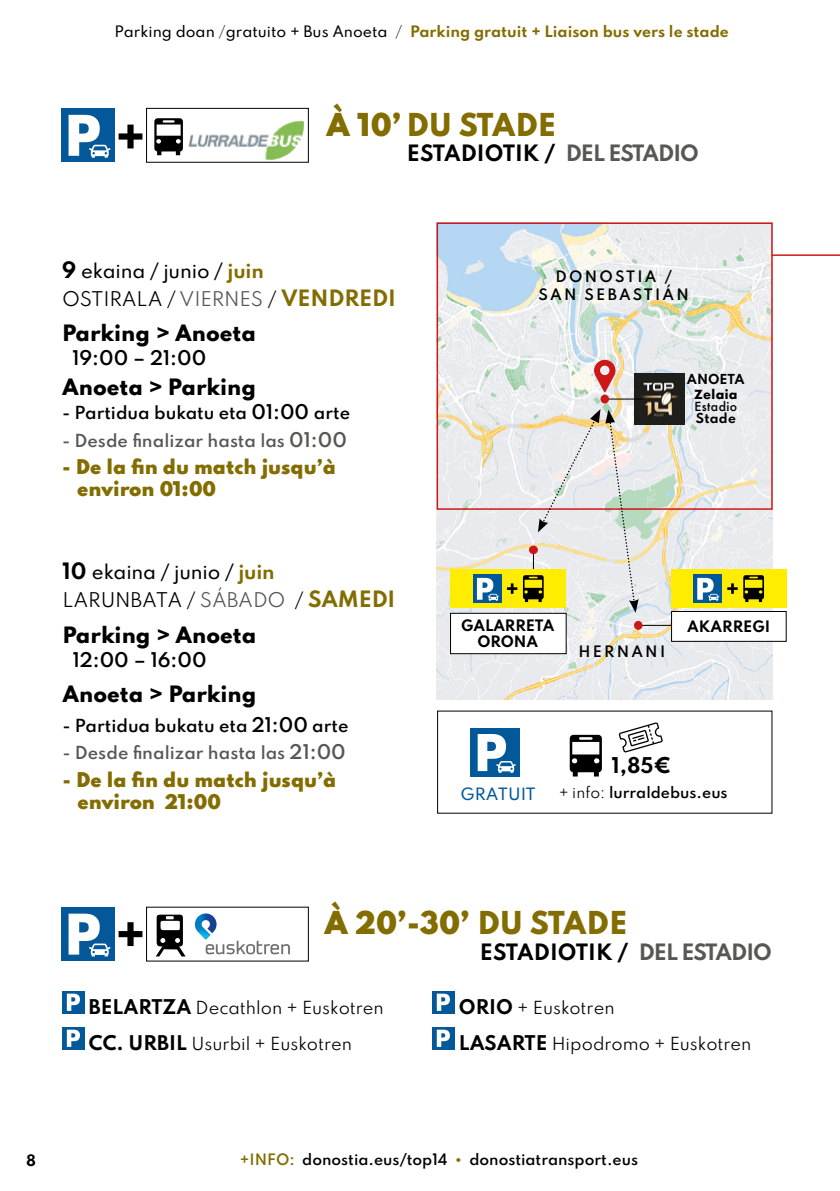
<style>
.page{position:relative;width:840px;height:1191px;background:#fff}
.page>*{position:absolute;margin:0;border:0;box-sizing:border-box;transform-origin:0 0}
.t1{font:900 28px "Spartan";color:#836d00}
.t2{font:800 28px "Spartan";color:#836d00}
.t3{font:800 20px "Spartan";color:#000}
.t4{font:700 20px "Spartan";letter-spacing:-.05em;color:#000}
.t5{font:700 19.4px "Spartan";color:#000}
.t6{font:500 18px/28px "Spartan";letter-spacing:-.01em;color:#000}
.t7{font:900 18px/22px "Spartan";color:#836d00}
.t8{font:600 18px "Spartan";color:#000}
.t9{font:16px "Spartan";color:#000}
.t10{font:600 16px "Spartan";color:#575756}
.t11{font:600 16px "Spartan";color:#000}
.t12{font:500 15px "Spartan";color:#025898}
.t13{font:700 14px "Spartan";color:#836d00}
.t14{font:600 14px "Spartan";color:#000}
.t15{font:600 14px/18px "Spartan";letter-spacing:.16em;color:#000;text-align:center}
.t16{font:700 14px/16px "Spartan";letter-spacing:-.01em;color:#000;text-align:center}
.t17{font:700 12.2px "Spartan";color:#000}
.t18{font:500 12.2px "Futura";letter-spacing:.03em;color:#000}
.t19{font:700 12.2px "Futura";letter-spacing:.035em;color:#000}
.s1{font-weight:500;color:#000}
.s2{font-weight:300;color:#000}
.s3{font-weight:900}
.s4{color:#575756}
.s5{font-weight:700;font-size:20px}
.s6{font-weight:700;color:#836d00}
.s7{font-weight:400}
.s8{font-weight:400;color:#575756}
.s9{font-weight:700;font-size:20px;color:#836d00}
.s10{font-size:18px}
.s11{font-weight:800}
.s12{font-weight:700;font-size:18px}
.s13{color:#836d00}
</style>
<div class="page">
<img style="left:436px;top:225px;width:336px;height:474px">
<div style="left:436px;top:222px;width:336px;height:288px;border:2px solid #cd1719"></div>
<div style="left:61px;top:907px;width:54px;height:54px;background:#025898"></div>
<div style="left:61px;top:108px;width:54px;height:54px;background:#025898"></div>
<svg style="left:68px;top:115px;width:42px;height:43px"></svg>
<svg style="left:68px;top:913px;width:42px;height:43px"></svg>
<svg style="left:118px;top:125px;width:24px;height:23px"></svg>
<img style="left:633px;top:374px;width:51px;height:50px">
<hr style="left:607px;top:398px;width:35px;height:1px;background:#000">
<div style="left:600px;top:394px;width:8px;height:9px;background:#cd1719;border-radius:50%"></div>
<hr style="left:640px;top:625px;width:36px;height:1px;background:#000">
<svg style="left:633px;top:621px;width:9px;height:9px"></svg>
<svg style="left:593px;top:360px;width:22px;height:32px"></svg>
<div style="left:450px;top:613px;width:116px;height:40px;background:#fff"></div>
<div style="left:450px;top:613px;width:116px;height:41px;border:1px solid #000"></div>
<div style="left:62px;top:991px;width:23px;height:22px;background:#025898"></div>
<svg style="left:67px;top:993px;width:13px;height:18px"></svg>
<div style="left:62px;top:1027px;width:23px;height:22px;background:#025898"></div>
<svg style="left:67px;top:1029px;width:13px;height:18px"></svg>
<div style="left:432px;top:991px;width:22px;height:22px;background:#025898"></div>
<svg style="left:436px;top:993px;width:13px;height:18px"></svg>
<div style="left:432px;top:1027px;width:22px;height:22px;background:#025898"></div>
<svg style="left:436px;top:1029px;width:13px;height:18px"></svg>
<div style="left:146px;top:108px;width:162px;height:54px;border:1px solid #000"></div>
<svg style="left:154px;top:118px;width:29px;height:37px"></svg>
<img style="left:183px;top:115px;width:126px;height:48px">
<svg style="left:195px;top:913px;width:95px;height:41px"></svg>
<svg style="left:118px;top:922px;width:24px;height:24px"></svg>
<svg style="left:569px;top:735px;width:32px;height:41px"></svg>
<svg style="left:618px;top:722px;width:44px;height:30px"></svg>
<div style="left:470px;top:728px;width:49px;height:49px;background:#025898"></div>
<svg style="left:477px;top:734px;width:38px;height:38px"></svg>
<div style="left:671px;top:611px;width:114px;height:30px;background:#fff"></div>
<div style="left:670px;top:611px;width:116px;height:31px;border:1px solid #000"></div>
<div style="left:450px;top:568px;width:116px;height:39px;background:#ffed00"></div>
<svg style="left:506px;top:406px;width:138px;height:207px"></svg>
<div style="left:472px;top:574px;width:29px;height:29px;background:#025898"></div>
<svg style="left:476px;top:578px;width:22px;height:23px"></svg>
<div style="left:670px;top:568px;width:116px;height:39px;background:#ffed00"></div>
<svg style="left:727px;top:575px;width:36px;height:27px"></svg>
<div style="left:693px;top:574px;width:28px;height:29px;background:#025898"></div>
<svg style="left:697px;top:578px;width:22px;height:23px"></svg>
<hr style="left:771px;top:254px;width:68px;height:2px;background:#cd1719">
<svg style="left:156px;top:914px;width:29px;height:42px"></svg>
<p class="t13" style="left:115px;top:21px;width:615px"><span class="s1">Parking doan</span> <span class="s2">/</span><span class="s1">gratuito + Bus Anoeta</span> <span class="s2">/</span> Parking gratuit + Liaison bus vers le stade</p>
<h1 class="t2" style="left:326px;top:104px;width:231px"><span class="s3">À 10’</span> DU STADE</h1>
<p class="t4" style="left:406px;top:138px;width:293px">ESTADIOTIK / <span class="s4">DEL ESTADIO</span></p>
<p class="t6" style="left:62px;top:256px;width:335px"><span class="s5">9</span> ekaina / junio / <span class="s6">juin<br></span><span class="s7">OSTIRALA /</span> <span class="s8">VIERNES</span> <span class="s7">/</span> <span class="s9">VENDREDI</span></p>
<p class="t3" style="left:62px;top:318px;width:195px">Parking &gt; Anoeta</p>
<p class="t8" style="left:72px;top:345px;width:135px">19:00 – 21:00</p>
<p class="t3" style="left:62px;top:372px;width:195px">Anoeta &gt; Parking</p>
<p class="t11" style="left:62px;top:401px;width:289px">- Partidua bukatu eta <span class="s10">01:00</span> arte</p>
<p class="t10" style="left:62px;top:428px;width:286px">- Desde finalizar hasta las <span class="s10">01:00</span></p>
<p class="t7" style="left:77px;top:456px;width:260px;text-indent:-15px">- De la fin du match jusqu’à environ 01:00</p>
<p class="t6" style="left:62px;top:557px;width:334px"><span class="s5">10</span> ekaina / junio / <span class="s6">juin<br></span><span class="s7">LARUNBATA /</span> <span class="s8">SÁBADO</span> <span class="s7">/</span> <span class="s9">SAMEDI</span></p>
<p class="t3" style="left:62px;top:619px;width:195px">Parking &gt; Anoeta</p>
<p class="t8" style="left:73px;top:646px;width:135px">12:00 – 16:00</p>
<p class="t3" style="left:62px;top:679px;width:195px">Anoeta &gt; Parking</p>
<p class="t11" style="left:62px;top:713px;width:287px">- Partidua bukatu eta <span class="s10">21:00</span> arte</p>
<p class="t10" style="left:62px;top:741px;width:285px">- Desde finalizar hasta las <span class="s10">21:00</span></p>
<p class="t7" style="left:77px;top:768px;width:260px;text-indent:-15px">- De la fin du match jusqu’à environ 21:00</p>
<p class="t15" style="left:538px;top:267px;width:152px">DONOSTIA /<br>SAN SEBASTIÁN</p>
<p class="t17" style="left:686px;top:370px;width:59px">ANOETA</p>
<p class="t19" style="left:693px;top:386px;width:45px">Zelaia</p>
<p class="t18" style="left:694px;top:398px;width:44px">Estadio</p>
<p class="t17" style="left:695px;top:409px;width:42px">Stade</p>
<p class="t16" style="left:461px;top:617px;width:95px">GALARRETA<br>ORONA</p>
<p class="t15" style="left:578px;top:641px;width:88px">HERNANI</p>
<p class="t16" style="left:687px;top:618px;width:84px">AKARREGI</p>
<p class="t5" style="left:611px;top:750px;width:61px">1,85€</p>
<p class="t12" style="left:460px;top:783px;width:77px">GRATUIT</p>
<p class="t14" style="left:558px;top:782px;width:170px"><span class="s7">+ info:</span> lurraldebus.eus</p>
<h1 class="t1" style="left:324px;top:901px;width:304px">À 20’-30’ <span class="s11">DU STADE</span></h1>
<p class="t4" style="left:479px;top:936px;width:293px">ESTADIOTIK / <span class="s4">DEL ESTADIO</span></p>
<p class="t9" style="left:89px;top:995px;width:296px"><span class="s12">BELARTZA</span> Decathlon + Euskotren</p>
<p class="t9" style="left:89px;top:1031px;width:264px"><span class="s12">CC. URBIL</span> Usurbil + Euskotren</p>
<p class="t9" style="left:458px;top:995px;width:157px"><span class="s12">ORIO</span> + Euskotren</p>
<p class="t9" style="left:458px;top:1031px;width:294px"><span class="s12">LASARTE</span> Hipodromo + Euskotren</p>
<p class="t16" style="left:26px;top:1151px;width:11px">8</p>
<p class="t14" style="left:240px;top:1149px;width:399px"><span class="s13">+INFO:</span> donostia.eus/top14 <span class="s13">•</span> donostiatransport.eus</p>
</div>
